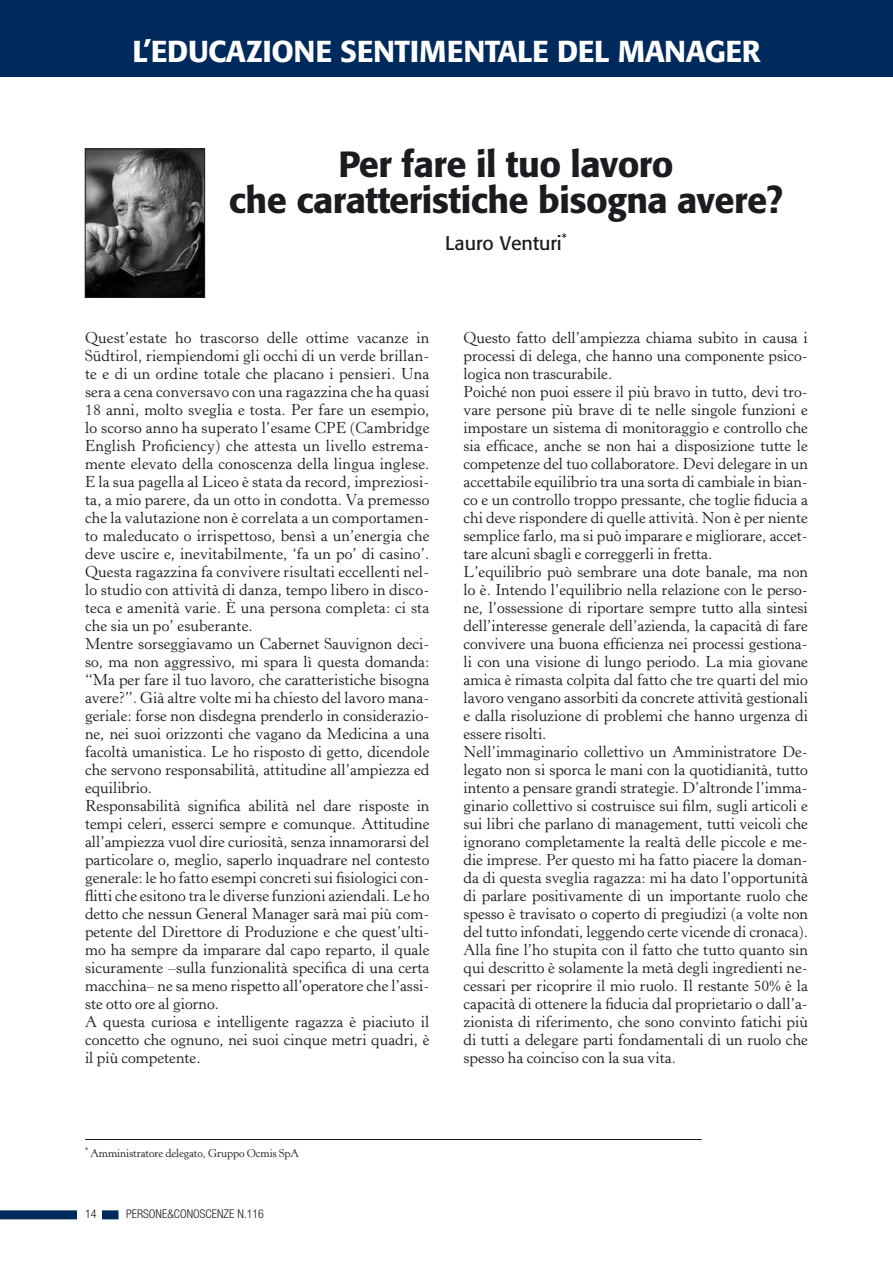
<style>
.page{position:relative;width:893px;height:1263px;background:#fff}
.page>*{position:absolute;margin:0;border:0;box-sizing:border-box;transform-origin:0 0}
.t1{font:500 36px/36px "Formata";letter-spacing:-.015em;color:#1b1c20;text-align:center}
.t2{font:500 30px "Formata";letter-spacing:-.015em;color:#fff}
.t3{font:19.5px "Formata";color:#1b1c20}
.t4{font:15.75px/18px "Horley Old Style MT Std";color:#1b1c20}
.t5{font:300 condensed 12px "Helvetica Neue LT Std";color:#1b1c20}
.t6{font:11.25px "Horley Old Style MT Std";letter-spacing:-.01em;color:#1b1c20}
</style>
<div class="page">
<div style="left:0;top:0;width:893px;height:77px;background:#002a5b"></div>
<img style="left:87px;top:151px;width:116px;height:145px">
<div style="left:85px;top:149px;width:120px;height:149px;border:1px solid #1b1c20"></div>
<div style="left:0;top:1210px;width:119px;height:9px;background:#002a5b"></div>
<div style="left:77px;top:1197px;width:24px;height:30px;background:#fff"></div>
<hr style="left:85px;top:1139px;width:617px;height:1px;background:#1b1c20">
<h2 class="t2" style="left:132px;top:33px;width:630px">L’EDUCAZIONE SENTIMENTALE DEL MANAGER</h2>
<h1 class="t1" style="left:229px;top:147px;width:556px">Per fare il tuo lavoro<br>che caratteristiche bisogna avere?</h1>
<p class="t3" style="left:445px;top:231px;width:123px">Lauro Venturi<sup>*</sup></p>
<p class="t4" style="left:85px;top:329px;width:346px">Quest’estate ho trascorso delle ottime vacanze in Südtirol, riempiendomi gli occhi di un verde brillan&shy;te e di un ordine totale che placano i pensieri. Una sera a cena conversavo con una ragazzina che ha quasi 18 anni, molto sveglia e tosta. Per fare un esempio, lo scorso anno ha superato l’esame CPE (Cambridge English Proficiency) che attesta un livello estrema&shy;mente elevato della conoscenza della lingua inglese.<br>E la sua pagella al Liceo è stata da record, impreziosi&shy;ta, a mio parere, da un otto in condotta. Va premesso che la valutazione non è correlata a un comportamen&shy;to maleducato o irrispettoso, bensì a un’energia che deve uscire e, inevitabilmente, ‘fa un po’ di casino’.<br>Questa ragazzina fa convivere risultati eccellenti nel&shy;lo studio con attività di danza, tempo libero in disco&shy;teca e amenità varie. È una persona completa: ci sta che sia un po’ esuberante.<br>Mentre sorseggiavamo un Cabernet Sauvignon deci&shy;so, ma non aggressivo, mi spara lì questa domanda: “Ma per fare il tuo lavoro, che caratteristiche bisogna avere?”. Già altre volte mi ha chiesto del lavoro mana&shy;geriale: forse non disdegna prenderlo in considerazio&shy;ne, nei suoi orizzonti che vagano da Medicina a una facoltà umanistica. Le ho risposto di getto, dicendole che servono responsabilità, attitudine all’ampiezza ed equilibrio.<br>Responsabilità significa abilità nel dare risposte in tempi celeri, esserci sempre e comunque. Attitudine all’ampiezza vuol dire curiosità, senza innamorarsi del particolare o, meglio, saperlo inquadrare nel contesto generale: le ho fatto esempi concreti sui fisiologici con&shy;flitti che esitono tra le diverse funzioni aziendali. Le ho detto che nessun General Manager sarà mai più com&shy;petente del Direttore di Produzione e che quest’ulti&shy;mo ha sempre da imparare dal capo reparto, il quale sicuramente –sulla funzionalità specifica di una certa macchina– ne sa meno rispetto all’operatore che l’assi&shy;ste otto ore al giorno.<br>A questa curiosa e intelligente ragazza è piaciuto il concetto che ognuno, nei suoi cinque metri quadri, è il più competente.</p>
<p class="t6" style="left:85px;top:1146px;width:215px"><sup>*</sup> Amministratore delegato, Gruppo Ocmis SpA</p>
<p class="t5" style="left:85px;top:1207px;width:13px">14</p>
<p class="t5" style="left:126px;top:1207px;width:139px">PERSONE&amp;CONOSCENZE N.116</p>
<p class="t4" style="left:463px;top:329px;width:346px">Questo fatto dell’ampiezza chiama subito in causa i processi di delega, che hanno una componente psico&shy;logica non trascurabile.<br>Poiché non puoi essere il più bravo in tutto, devi tro&shy;vare persone più brave di te nelle singole funzioni e impostare un sistema di monitoraggio e controllo che sia efficace, anche se non hai a disposizione tutte le competenze del tuo collaboratore. Devi delegare in un accettabile equilibrio tra una sorta di cambiale in bian&shy;co e un controllo troppo pressante, che toglie fiducia a chi deve rispondere di quelle attività. Non è per niente semplice farlo, ma si può imparare e migliorare, accet&shy;tare alcuni sbagli e correggerli in fretta.<br>L’equilibrio può sembrare una dote banale, ma non lo è. Intendo l’equilibrio nella relazione con le perso&shy;ne, l’ossessione di riportare sempre tutto alla sintesi dell’interesse generale dell’azienda, la capacità di fare convivere una buona efficienza nei processi gestiona&shy;li con una visione di lungo periodo. La mia giovane amica è rimasta colpita dal fatto che tre quarti del mio lavoro vengano assorbiti da concrete attività gestionali e dalla risoluzione di problemi che hanno urgenza di essere risolti.<br>Nell’immaginario collettivo un Amministratore De&shy;legato non si sporca le mani con la quotidianità, tutto intento a pensare grandi strategie. D’altronde l’imma&shy;ginario collettivo si costruisce sui film, sugli articoli e sui libri che parlano di management, tutti veicoli che ignorano completamente la realtà delle piccole e me&shy;die imprese. Per questo mi ha fatto piacere la doman&shy;da di questa sveglia ragazza: mi ha dato l’opportunità di parlare positivamente di un importante ruolo che spesso è travisato o coperto di pregiudizi (a volte non del tutto infondati, leggendo certe vicende di cronaca).<br>Alla fine l’ho stupita con il fatto che tutto quanto sin qui descritto è solamente la metà degli ingredienti ne&shy;cessari per ricoprire il mio ruolo. Il restante 50% è la capacità di ottenere la fiducia dal proprietario o dall’a&shy;zionista di riferimento, che sono convinto fatichi più di tutti a delegare parti fondamentali di un ruolo che spesso ha coinciso con la sua vita.</p>
</div>
